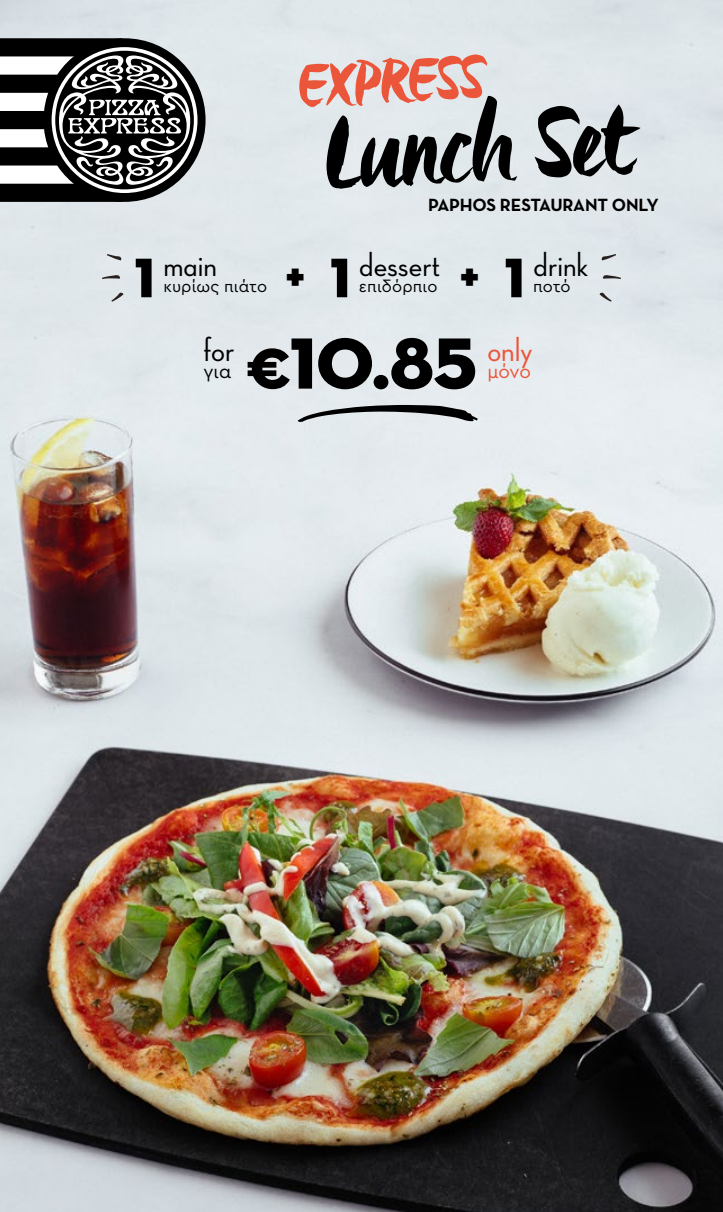
<style>
.page{position:relative;width:723px;height:1212px;background:#fff}
.page>*{position:absolute;margin:0;border:0;box-sizing:border-box;transform-origin:0 0}
.t1{font:108px "Origo";color:#000}
.t2{font:73.65px "Neutra Disp Titling";color:#000}
.t3{font:66px "Origo";color:#eb5539}
.t4{font:56.7px "Neutra Disp Titling";color:#000}
.t5{font:45px "Neutra Disp Titling";color:#000}
.t6{font:34.05px "Neutraface Display Medium Alt";color:#000}
.t7{font:34.05px "Neutraface Display Medium Alt";color:#eb5539}
.t8{font:18.9px "Cera GR";color:#eb5539}
.t9{font:18.9px "Cera GR";color:#000}
.t10{font:18px "Neutraface Text Bold Alt";letter-spacing:-.01em;color:#000}
.t11{font:16.5px "Cera GR";letter-spacing:.01em;color:#000}
.s1{font-family:"Neutra Disp Titling";font-size:56.7px}
.s2{font-size:58.5px}
</style>
<div class="page">
<img style="left:0;top:0;width:723px;height:1212px">
<svg style="left:0;top:38px;width:197px;height:164px"></svg>
<svg style="left:107px;top:254px;width:14px;height:7px"></svg>
<svg style="left:102px;top:275px;width:18px;height:4px"></svg>
<svg style="left:111px;top:292px;width:13px;height:10px"></svg>
<svg style="left:601px;top:254px;width:15px;height:7px"></svg>
<svg style="left:603px;top:275px;width:18px;height:4px"></svg>
<svg style="left:599px;top:292px;width:12px;height:10px"></svg>
<svg style="left:298px;top:405px;width:180px;height:17px;background:#909496"></svg>
<h3 class="t3" style="left:297px;top:38px;width:190px;rotate:-3deg">EXPRESS</h3>
<h1 class="t1" style="left:322px;top:77px;width:310px;rotate:-3deg">Lunch Set</h1>
<h3 class="t6" style="left:164px;top:246px;width:55px">main</h3>
<p class="t11" style="left:163px;top:277px;width:105px">κυρίως πιάτο</p>
<h3 class="t4" style="left:135px;top:242px;width:22px">1</h3>
<h3 class="t5" style="left:286px;top:249px;width:21px">+</h3>
<p class="t10" style="left:428px;top:193px;width:232px">PAPHOS RESTAURANT ONLY</p>
<h3 class="t6" style="left:330px;top:246px;width:112px"><span class="s1">1</span> dessert</h3>
<p class="t11" style="left:359px;top:277px;width:80px">επιδόρπιο</p>
<h3 class="t5" style="left:460px;top:249px;width:21px">+</h3>
<h3 class="t6" style="left:504px;top:246px;width:85px"><span class="s1">1</span> drink</h3>
<p class="t11" style="left:533px;top:277px;width:39px">ποτό</p>
<h3 class="t6" style="left:203px;top:331px;width:32px">for</h3>
<p class="t9" style="left:203px;top:361px;width:29px">για</p>
<h2 class="t2" style="left:246px;top:317px;width:233px"><span class="s2">€</span>10.85</h2>
<h3 class="t7" style="left:487px;top:331px;width:47px">only</h3>
<p class="t8" style="left:487px;top:361px;width:45px">μόνο</p>
</div>
